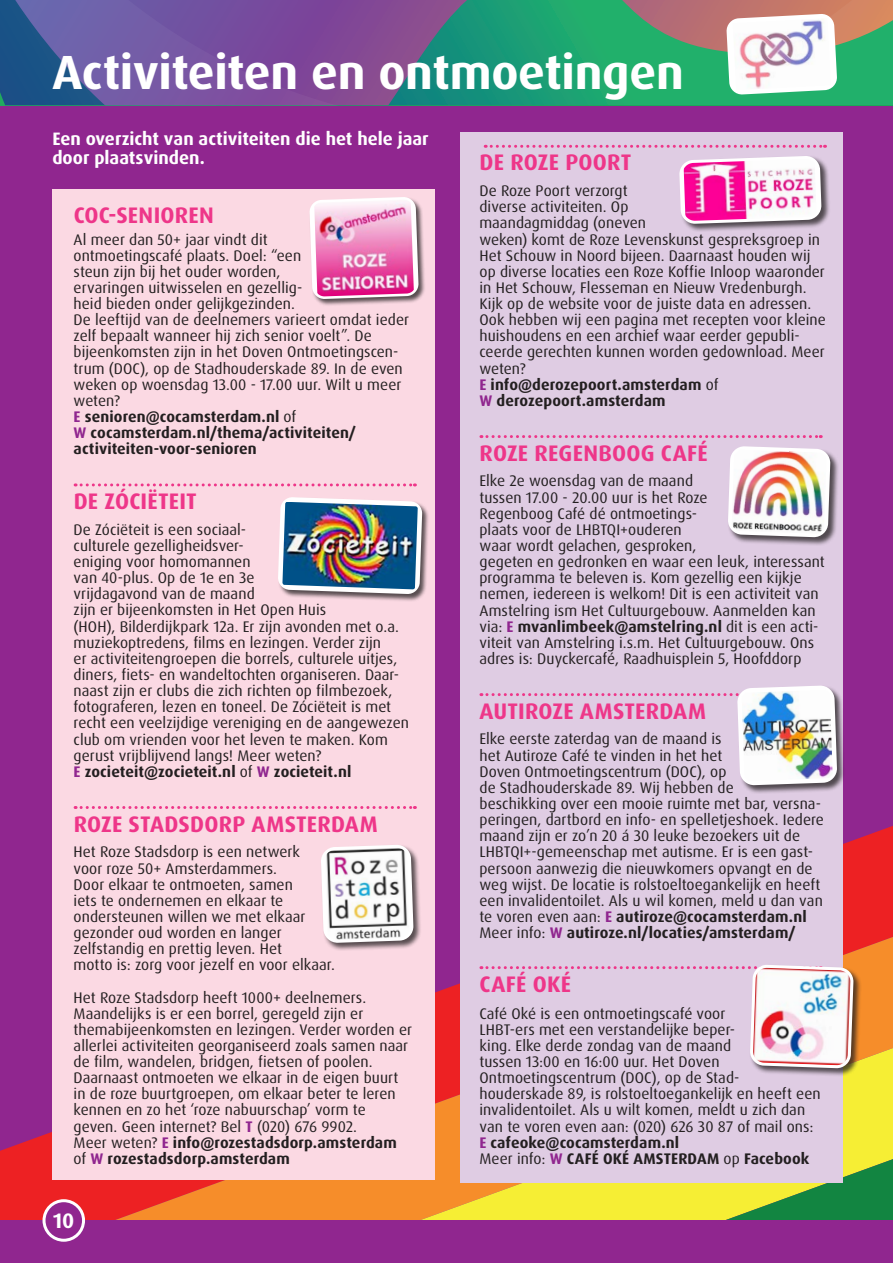
<style>
.page{position:relative;width:893px;height:1263px;background:#90268f}
.page>*{position:absolute;margin:0;border:0;box-sizing:border-box;transform-origin:0 0}
.t1{font:700 48px "Dax Pro";letter-spacing:-.005em;color:#fff}
.t2{font:700 22.5px "Dax Pro";letter-spacing:.01em;color:#ee3689}
.t3{font:700 21px "Dax Pro";color:#fff}
.t4{font:700 18px/19.5px "Dax Pro";color:#fff}
.t5{font:15.3px/16.2px "Dax Pro";letter-spacing:.005em;color:#231f20}
.s1{font-weight:700;color:#90268f}
.s2{font-weight:700}
</style>
<div class="page">
<svg style="left:0;top:816px;width:893px;height:404px"></svg>
<svg style="left:29px;top:914px;width:864px;height:306px;background:#d3893c"></svg>
<svg style="left:381px;top:0;width:345px;height:105px;background:#399176"></svg>
<svg style="left:0;top:0;width:381px;height:105px;background:#6a529c"></svg>
<div style="left:44px;top:1201px;width:40px;height:39px;background:#90268f;border-radius:50%"></div>
<div style="left:43px;top:1199px;width:42px;height:43px;border:3px solid #fff;border-radius:50%"></div>
<div style="left:461px;top:132px;width:382px;height:1050px;background:#dfcce3"></div>
<svg style="left:485px;top:145px;width:340px;height:3px"></svg>
<svg style="left:481px;top:435px;width:340px;height:3px"></svg>
<div style="left:52px;top:190px;width:383px;height:990px;background:#fbd9e3"></div>
<svg style="left:75px;top:483px;width:340px;height:3px"></svg>
<svg style="left:75px;top:806px;width:340px;height:3px"></svg>
<div style="left:278px;top:497px;width:152px;height:104px;background:#231f20;opacity:.75"></div>
<img style="left:278px;top:497px;width:146px;height:98px">
<div style="left:309px;top:197px;width:117px;height:109px;background:#231f20;opacity:.75"></div>
<img style="left:311px;top:198px;width:106px;height:100px">
<div style="left:679px;top:156px;width:151px;height:76px;background:#231f20;opacity:.75"></div>
<svg style="left:679px;top:157px;width:144px;height:65px;background:#f19acd"></svg>
<div style="left:321px;top:844px;width:101px;height:107px;background:#231f20;opacity:.75"></div>
<svg style="left:322px;top:845px;width:90px;height:97px;background:#d3d1d2"></svg>
<div style="left:728px;top:446px;width:111px;height:100px;background:#231f20;opacity:.75"></div>
<img style="left:728px;top:446px;width:104px;height:93px">
<div style="left:737px;top:685px;width:109px;height:109px;background:#231f20;opacity:.75"></div>
<svg style="left:481px;top:686px;width:355px;height:98px"></svg>
<div style="left:750px;top:964px;width:112px;height:113px;background:#231f20;opacity:.75"></div>
<svg style="left:481px;top:963px;width:374px;height:107px"></svg>
<svg style="left:726px;top:0;width:167px;height:105px;background:#76a577"></svg>
<img style="left:733px;top:18px;width:98px;height:72px">
<h1 class="t1" style="left:53px;top:41px;width:633px">Activiteiten en ontmoetingen</h1>
<p class="t4" style="left:52px;top:129px;width:378px">Een overzicht van activiteiten die het hele jaar door plaatsvinden.</p>
<h2 class="t2" style="left:74px;top:201px;width:142px">COC-SENIOREN</h2>
<p class="t5" style="left:74px;top:231px;width:337px">Al meer dan 50+ jaar vindt dit<br>ontmoetingscafé plaats. Doel: “een<br>steun zijn bij het ouder worden,<br>ervaringen uitwisselen en gezellig-<br>heid bieden onder gelijkgezinden.<br>De leeftijd van de deelnemers varieert omdat ieder zelf bepaalt wanneer hij zich senior voelt”. De bijeenkomsten zijn in het Doven Ontmoetingscen&shy;trum (DOC), op de Stadhouderskade 89. In de even weken op woensdag 13.00 - 17.00 uur. Wilt u meer weten?<br><span class="s1">E</span> <span class="s2">senioren@cocamsterdam.nl</span> of<br><span class="s1">W</span> <span class="s2">cocamsterdam.nl/thema/activiteiten/ activiteiten-voor-senioren</span></p>
<h2 class="t2" style="left:74px;top:487px;width:125px">DE ZÓCIËTEIT</h2>
<p class="t5" style="left:74px;top:521px;width:337px">De Zóciëteit is een sociaal-<br>culturele gezelligheidsver-<br>eniging voor homomannen<br>van 40-plus. Op de 1e en 3e<br>vrijdagavond van de maand<br>zijn er bijeenkomsten in Het Open Huis<br>(HOH), Bilderdijkpark 12a. Er zijn avonden met o.a. muziekoptredens, films en lezingen. Verder zijn<br>er activiteitengroepen die borrels, culturele uitjes, diners, fiets- en wandeltochten organiseren. Daar&shy;naast zijn er clubs die zich richten op filmbezoek, fotograferen, lezen en toneel. De Zóciëteit is met recht een veelzijdige vereniging en de aangewezen club om vrienden voor het leven te maken. Kom gerust vrijblijvend langs! Meer weten?<br><span class="s1">E</span> <span class="s2">zocieteit@zocieteit.nl</span> of <span class="s1">W</span> <span class="s2">zocieteit.nl</span></p>
<h2 class="t2" style="left:74px;top:809px;width:305px">ROZE STADSDORP AMSTERDAM</h2>
<p class="t5" style="left:74px;top:844px;width:263px">Het Roze Stadsdorp is een netwerk<br>voor roze 50+ Amsterdammers.<br>Door elkaar te ontmoeten, samen<br>iets te ondernemen en elkaar te ondersteunen willen we met elkaar gezonder oud worden en langer zelfstandig en prettig leven. Het<br>motto is: zorg voor jezelf en voor elkaar.</p>
<p class="t5" style="left:74px;top:989px;width:340px">Het Roze Stadsdorp heeft 1000+ deelnemers.<br>Maandelijks is er een borrel, geregeld zijn er themabijeenkomsten en lezingen. Verder worden er allerlei activiteiten georganiseerd zoals samen naar de film, wandelen, bridgen, fietsen of poolen.<br>Daarnaast ontmoeten we elkaar in de eigen buurt in de roze buurtgroepen, om elkaar beter te leren kennen en zo het ‘roze nabuurschap’ vorm te geven. Geen internet? Bel <span class="s1">T</span> (020) 676 9902.<br>Meer weten? <span class="s1">E</span> <span class="s2">info@rozestadsdorp.amsterdam </span>of <span class="s1">W</span> <span class="s2">rozestadsdorp.amsterdam</span></p>
<h3 class="t3" style="left:53px;top:1207px;width:23px">10</h3>
<h2 class="t2" style="left:480px;top:148px;width:153px">DE ROZE POORT</h2>
<p class="t5" style="left:479px;top:183px;width:348px">De Roze Poort verzorgt<br>diverse activiteiten. Op<br>maandagmiddag (oneven<br>weken) komt de Roze Levenskunst gespreksgroep in Het Schouw in Noord bijeen. Daarnaast houden wij op diverse locaties een Roze Koffie Inloop waaronder in Het Schouw, Flesseman en Nieuw Vredenburgh.<br>Kijk op de website voor de juiste data en adressen.<br>Ook hebben wij een pagina met recepten voor kleine huishoudens en een archief waar eerder gepubli&shy;ceerde gerechten kunnen worden gedownload. Meer weten?<br><span class="s1">E</span> <span class="s2">info@derozepoort.amsterdam</span> of<br><span class="s1">W</span> <span class="s2">derozepoort.amsterdam</span></p>
<h2 class="t2" style="left:480px;top:438px;width:230px">ROZE REGENBOOG CAFÉ</h2>
<p class="t5" style="left:479px;top:473px;width:347px">Elke 2e woensdag van de maand<br>tussen 17.00 - 20.00 uur is het Roze<br>Regenboog Café dé ontmoetings-<br>plaats voor de LHBTQI+ouderen<br>waar wordt gelachen, gesproken,<br>gegeten en gedronken en waar een leuk, interessant programma te beleven is. Kom gezellig een kijkje nemen, iedereen is welkom! Dit is een activiteit van Amstelring ism Het Cultuurgebouw. Aanmelden kan via: <span class="s1">E</span> <span class="s2">mvanlimbeek@amstelring.nl</span> dit is een acti&shy;viteit van Amstelring i.s.m. Het Cultuurgebouw. Ons adres is: Duyckercafé, Raadhuisplein 5, Hoofddorp</p>
<h2 class="t2" style="left:480px;top:696px;width:228px">AUTIROZE AMSTERDAM</h2>
<p class="t5" style="left:479px;top:731px;width:346px">Elke eerste zaterdag van de maand is<br>het Autiroze Café te vinden in het het<br>Doven Ontmoetingscentrum (DOC), op<br>de Stadhouderskade 89. Wij hebben de<br>beschikking over een mooie ruimte met bar, versna&shy;peringen, dartbord en info- en spelletjeshoek. Iedere maand zijn er zo’n 20 á 30 leuke bezoekers uit de LHBTQI+-gemeenschap met autisme. Er is een gast&shy;persoon aanwezig die nieuwkomers opvangt en de weg wijst. De locatie is rolstoeltoegankelijk en heeft een invalidentoilet. Als u wil komen, meld u dan van te voren even aan: <span class="s1">E</span> <span class="s2">autiroze@cocamsterdam.nl </span>Meer info: <span class="s1">W</span> <span class="s2">autiroze.nl/locaties/amsterdam/</span></p>
<h2 class="t2" style="left:480px;top:969px;width:93px">CAFÉ OKÉ</h2>
<p class="t5" style="left:479px;top:1005px;width:343px">Café Oké is een ontmoetingscafé voor<br>LHBT-ers met een verstandelijke beper-<br>king. Elke derde zondag van de maand<br>tussen 13:00 en 16:00 uur. Het Doven Ontmoetingscentrum (DOC), op de Stad&shy;houderskade 89, is rolstoeltoegankelijk en heeft een invalidentoilet. Als u wilt komen, meldt u zich dan van te voren even aan: (020) 626 30 87 of mail ons:<br><span class="s1">E</span> <span class="s2">cafeoke@cocamsterdam.nl<br></span>Meer info: <span class="s1">W</span> <span class="s2">CAFÉ OKÉ AMSTERDAM</span> op <span class="s2">Facebook</span></p>
</div>
